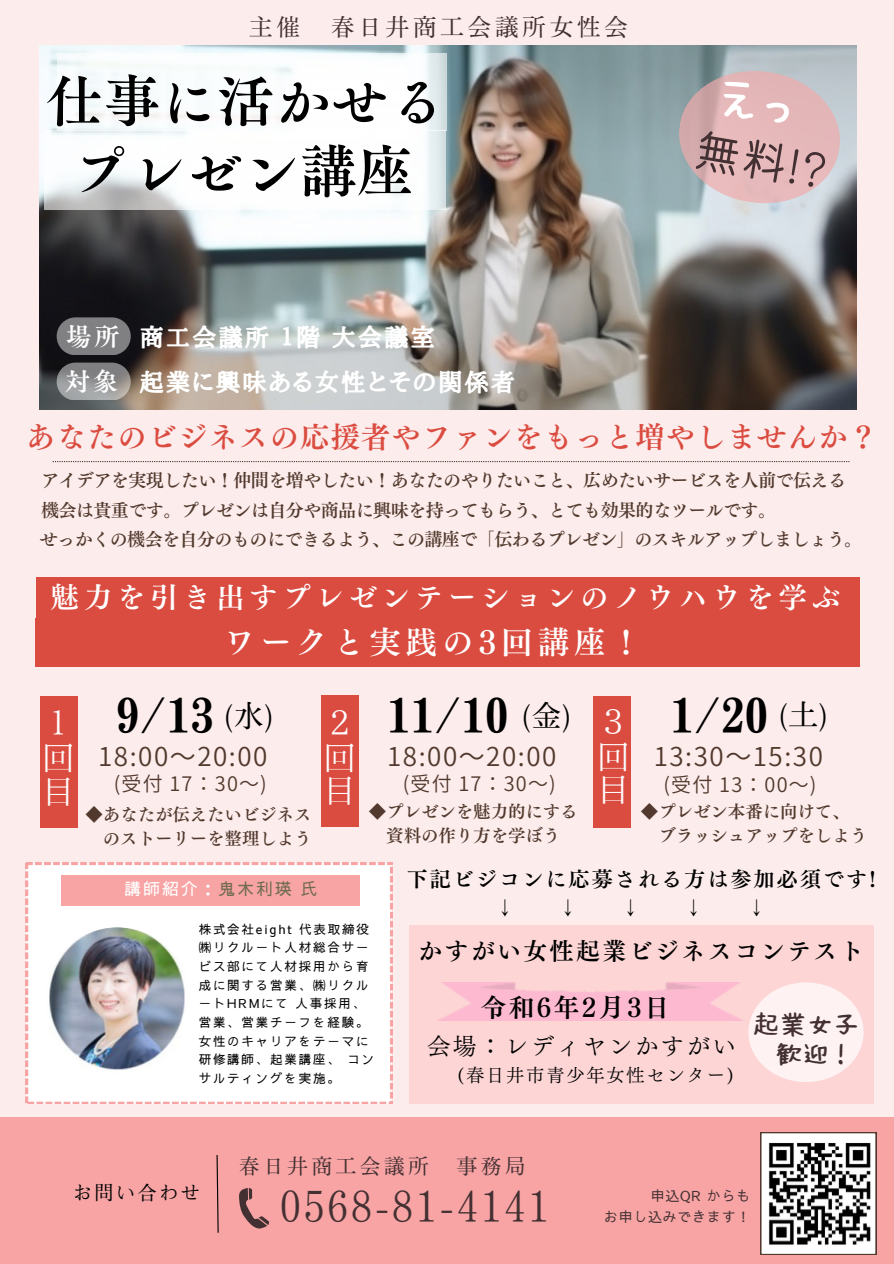
<style>
.page{position:relative;width:894px;height:1264px;background:#fff}
.page>*{position:absolute;margin:0;border:0;box-sizing:border-box;transform-origin:0 0}
.t1{font:57px "Canva Tsuku A Old Min Pr 6 N B";color:#000}
.t2{font:46.65px "Motoya Mincho Std W6";letter-spacing:.01em;color:#000}
.t3{font:46.65px "Mamelon 3 Hi Regular";color:#433032}
.t4{font:41.55px "Motoya Mincho Std W3";letter-spacing:.07em;color:#433032}
.t5{font:33.9px/33.6px "IP Aex Mincho";color:#fff;text-align:justify}
.t6{font:31.35px "Canva Tsuku Min Pr 6 N B";letter-spacing:.16em;color:#fff}
.t7{font:30.15px "Motoya Mincho Std W3";color:#000}
.t8{font:29.25px "Canva Tsuku Min Pr 6 N B";letter-spacing:.04em;color:#db4c40}
.t9{font:28.5px "Canva Tsuku Min Pr 6 N B";letter-spacing:.16em;color:#fff}
.t10{font:600 25.95px "Noto Sans JP";letter-spacing:.06em;color:#51392d}
.t11{font:25.5px "Canva Tsuku Min Pr 6 N B";letter-spacing:.1em;color:#000}
.t12{font:25.5px "Canva Tsuku A Old Min Pr 6 N B";color:#fff}
.t13{font:800 24px "Aozora Mincho";letter-spacing:.1em;color:#fff}
.t14{font:24px "Canva Tsuku Min Pr 6 N B";letter-spacing:.1em;color:#000}
.t15{font:24px "Motoya Mincho Std W3";letter-spacing:.14em;color:#433032}
.t16{font:24px "Hanazome Font";letter-spacing:.1em;color:#433032}
.t17{font:23.55px "Canva Tsuku Min Pr 6 N R";letter-spacing:.1em;color:#000}
.t18{font:21px "Canva Tsuku Min Pr 6 N B";letter-spacing:.1em;color:#000}
.t19{font:21px "Motoya Mincho Std W3";letter-spacing:.15em;color:#433032}
.t20{font:600 19.95px "Noto Sans JP";letter-spacing:.06em;color:#51392d}
.t21{font:19.65px "Motoya Mincho Std W3";letter-spacing:.1em;color:#000}
.t22{font:19.05px "Canva Tsuku Min Pr 6 N R";color:#000}
.t23{font:18.3px "Canva Tsuku Min Pr 6 N R";letter-spacing:.1em;color:#000}
.t24{font:18px "Canva Tsuku Min Pr 6 N B";letter-spacing:-.03em;color:#51392d}
.t25{font:17.4px "Canva Tsuku Min Pr 6 N B";color:#51392d}
.t26{font:500 16.5px "Sawarabi Gothic";letter-spacing:.14em;color:#fff}
.t27{font:500 13.95px "Sawarabi Gothic";letter-spacing:.06em;color:#433032}
.t28{font:500 12.45px/18.6px "Sawarabi Gothic";letter-spacing:.15em;color:#000}
.s1{color:#6e6b4f}
</style>
<div class="page">
<div style="left:0;top:0;width:893px;height:1263px;background:#fdecec"></div>
<div style="left:26px;top:862px;width:366px;height:241px;background:#fff"></div>
<div style="left:61px;top:875px;width:298px;height:30px;background:#f8a4a4"></div>
<img style="left:43px;top:927px;width:148px;height:149px;border-radius:50%">
<div style="left:0;top:1117px;width:893px;height:146px;background:#f8a4a4"></div>
<svg style="left:760px;top:1132px;width:116px;height:122px;background:#d5d0cd"></svg>
<svg style="left:239px;top:1188px;width:30px;height:41px"></svg>
<svg style="left:216px;top:1155px;width:3px;height:78px"></svg>
<img style="left:40px;top:46px;width:816px;height:363px">
<div style="left:57px;top:54px;width:389px;height:77px;background:#fff"></div>
<svg style="left:45px;top:130px;width:401px;height:79px;background:#f5f7f7"></svg>
<div style="left:409px;top:925px;width:464px;height:178px;background:#fdd5d5"></div>
<img style="left:439px;top:982px;width:303px;height:38px">
<div style="left:748px;top:982px;width:115px;height:100px;background:#fef2f2;border-radius:50%"></div>
<div style="left:40px;top:696px;width:38px;height:132px;background:#db4c40"></div>
<div style="left:593px;top:696px;width:38px;height:131px;background:#db4c40"></div>
<div style="left:321px;top:695px;width:37px;height:131px;background:#db4c40"></div>
<svg style="left:53px;top:461px;width:796px;height:1px"></svg>
<svg style="left:57px;top:317px;width:74px;height:38px;background:#737275"></svg>
<svg style="left:57px;top:362px;width:74px;height:38px;background:#888"></svg>
<img style="left:763px;top:1136px;width:107px;height:114px">
<div style="left:35px;top:618px;width:824px;height:48px;background:#db4c40"></div>
<div style="left:35px;top:577px;width:824px;height:43px;background:#db4c40"></div>
<svg style="left:674px;top:65px;width:170px;height:144px;background:#d1b7ba"></svg>
<p class="t15" style="left:249px;top:14px;width:53px">主催</p>
<p class="t15" style="left:330px;top:14px;width:299px">春日井商工会議所女性会</p>
<p class="t1" style="left:46px;top:72px;width:401px">仕事に活かせる</p>
<p class="t1" style="left:71px;top:142px;width:344px">プレゼン講座</p>
<p class="t12" style="left:66px;top:323px;width:55px">場所</p>
<p class="t13" style="left:140px;top:324px;width:296px">商工会議所１階大会議室</p>
<p class="t3" style="left:699px;top:125px;width:135px;rotate:10deg">無料!?</p>
<p class="t12" style="left:65px;top:368px;width:55px">対象</p>
<p class="t8" style="left:26px;top:422px;width:853px">あなたのビジネスの応援者やファンをもっと増やしませんか？</p>
<p class="t13" style="left:140px;top:369px;width:377px">起業に興味ある女性とその関係者</p>
<p class="t24" style="left:41px;top:471px;width:806px">アイデアを実現したい！仲間を増やしたい！あなたのやりたいこと、広めたいサービスを人前で伝える</p>
<p class="t24" style="left:41px;top:501px;width:736px">機会は貴重です。プレゼンは自分や商品に興味を持ってもらう、とても効果的なツールです。</p>
<p class="t24" style="left:40px;top:530px;width:823px">せっかくの機会を自分のものにできるよう、この講座で「伝わるプレゼン」のスキルアップしましょう。</p>
<p class="t9" style="left:51px;top:583px;width:791px">魅力を引き出すプレゼンテーションのノウハウを学ぶ</p>
<p class="t6" style="left:224px;top:626px;width:419px">ワークと実践の3回講座！</p>
<p class="t5" style="left:41px;top:706px;width:35px">１</p>
<p class="t5" style="left:41px;top:740px;width:35px">回目</p>
<p class="t2" style="left:116px;top:692px;width:99px">9/13</p>
<p class="t7" style="left:224px;top:700px;width:50px">(水)</p>
<p class="t2" style="left:387px;top:692px;width:123px">11/10</p>
<p class="t7" style="left:522px;top:700px;width:50px">(金)</p>
<p class="t5" style="left:323px;top:706px;width:35px">２回目</p>
<p class="t10" style="left:98px;top:736px;width:171px">18:00～20:00</p>
<p class="t20" style="left:114px;top:767px;width:154px">(受付 17：30～)</p>
<p class="t10" style="left:387px;top:736px;width:171px">18:00～20:00</p>
<p class="t20" style="left:402px;top:767px;width:154px">(受付 17：30～)</p>
<p class="t25" style="left:369px;top:802px;width:210px">◆プレゼンを魅力的にする</p>
<p class="t25" style="left:386px;top:826px;width:175px">資料の作り方を学ぼう</p>
<p class="t25" style="left:85px;top:805px;width:227px">◆あなたが伝えたいビジネス</p>
<p class="t25" style="left:103px;top:829px;width:210px">のストーリーを整理しよう</p>
<p class="t5" style="left:596px;top:705px;width:35px">３回目</p>
<p class="t2" style="left:670px;top:692px;width:99px">1/20</p>
<p class="t7" style="left:778px;top:699px;width:50px">(土)</p>
<p class="t10" style="left:653px;top:736px;width:171px">13:30～15:30</p>
<p class="t20" style="left:663px;top:768px;width:154px">(受付 13：00～)</p>
<p class="t25" style="left:640px;top:802px;width:210px">◆プレゼン本番に向けて、</p>
<p class="t25" style="left:658px;top:826px;width:210px">ブラッシュアップをしよう</p>
<p class="t26" style="left:125px;top:881px;width:194px">講師紹介：<span class="s1">鬼木利瑛氏</span></p>
<p class="t28" style="left:199px;top:920px;width:172px">株式会社eight 代表取締役</p>
<p class="t28" style="left:199px;top:938px;width:177px">㈱リクルート人材総合サービス部にて人材採用から育成に関する営業、㈱リクルートHRMにて 人事採用、営業、営業チーフを経験。女性のキャリアをテーマに研修講師、起業講座、 コンサルティングを実施。</p>
<p class="t18" style="left:406px;top:868px;width:471px">下記ビジコンに応募される方は参加必須です!</p>
<p class="t22" style="left:495px;top:898px;width:21px">↓</p>
<p class="t22" style="left:558px;top:898px;width:21px">↓</p>
<p class="t22" style="left:621px;top:898px;width:21px">↓</p>
<p class="t22" style="left:684px;top:898px;width:21px">↓</p>
<p class="t22" style="left:746px;top:898px;width:21px">↓</p>
<p class="t14" style="left:418px;top:938px;width:447px">かすがい女性起業ビジネスコンテスト</p>
<p class="t11" style="left:480px;top:994px;width:180px">令和6年2月 3日</p>
<p class="t16" style="left:754px;top:1012px;width:104px">起業女子</p>
<p class="t16" style="left:777px;top:1041px;width:78px">歓迎！</p>
<p class="t17" style="left:427px;top:1034px;width:310px">会場：レディヤンかすがい</p>
<p class="t23" style="left:457px;top:1065px;width:278px">(春日井市青少年女性センター)</p>
<p class="t21" style="left:73px;top:1182px;width:129px">お問い合わせ</p>
<p class="t19" style="left:239px;top:1155px;width:192px">春日井商工会議所</p>
<p class="t19" style="left:456px;top:1155px;width:71px">事務局</p>
<p class="t4" style="left:280px;top:1185px;width:270px">0568-81-4141</p>
<p class="t27" style="left:650px;top:1189px;width:101px">申込QR からも</p>
<p class="t27" style="left:603px;top:1209px;width:148px">お申し込みできます！</p>
</div>
